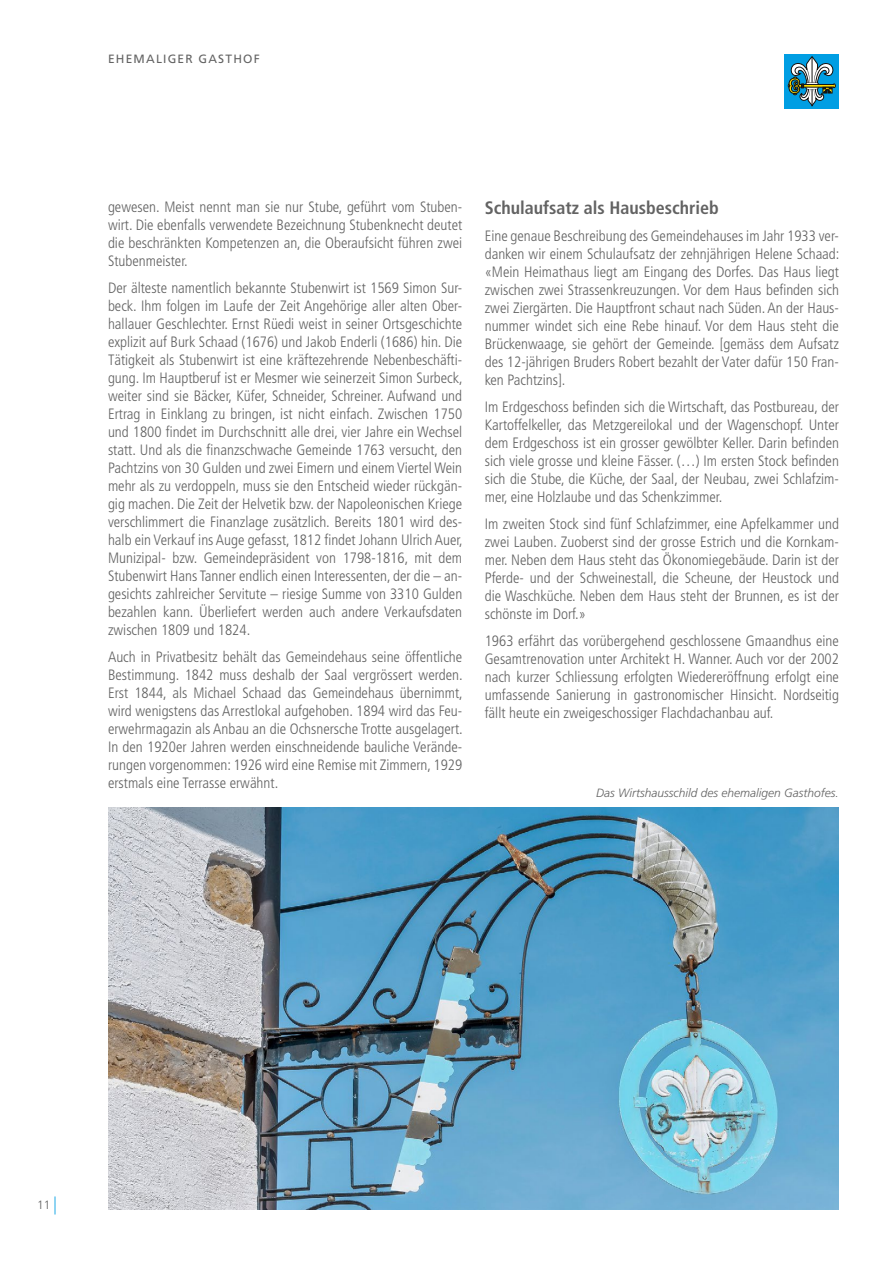
<style>
.page{position:relative;width:893px;height:1263px;background:#fff}
.page>*{position:absolute;margin:0;border:0;box-sizing:border-box;transform-origin:0 0}
.t1{font:700 condensed 18px "Frutiger";color:#636363}
.t2{font:300 condensed 15px/18px "Frutiger";color:#636363;text-align:justify}
.t3{font:italic 300 12px "Frutiger LT Std";color:#636363}
.t4{font:12px "Frutiger";letter-spacing:.1em;color:#636363}
.t5{font:300 12px "Frutiger LT Std";color:#636363}
.s1{font-size:18px;color:#009ee3}
</style>
<div class="page">
<div style="left:785px;top:54px;width:54px;height:54px;background:#009ee3"></div>
<svg style="left:787px;top:56px;width:49px;height:50px"></svg>
<img style="left:108px;top:807px;width:731px;height:402px">
<p class="t4" style="left:108px;top:52px;width:153px">EHEMALIGER GASTHOF</p>
<p class="t2" style="left:108px;top:198px;width:356px">gewesen. Meist nennt man sie nur Stube, geführt vom Stuben&shy;wirt. Die ebenfalls verwendete Bezeichnung Stubenknecht deutet die beschränkten Kompetenzen an, die Oberaufsicht führen zwei Stubenmeister.</p>
<p class="t2" style="left:108px;top:279px;width:356px">Der älteste namentlich bekannte Stubenwirt ist 1569 Simon Sur&shy;beck. Ihm folgen im Laufe der Zeit Angehörige aller alten Ober&shy;hallauer Geschlechter. Ernst Rüedi weist in seiner Ortsgeschichte explizit auf Burk Schaad (1676) und Jakob Enderli (1686) hin. Die Tätigkeit als Stubenwirt ist eine kräftezehrende Nebenbeschäfti&shy;gung. Im Hauptberuf ist er Mesmer wie seinerzeit Simon Surbeck, weiter sind sie Bäcker, Küfer, Schneider, Schreiner. Aufwand und Ertrag in Einklang zu bringen, ist nicht einfach. Zwischen 1750 und 1800 findet im Durchschnitt alle drei, vier Jahre ein Wechsel statt. Und als die finanzschwache Gemeinde 1763 versucht, den Pachtzins von 30 Gulden und zwei Eimern und einem Viertel Wein mehr als zu verdoppeln, muss sie den Entscheid wieder rückgän&shy;gig machen. Die Zeit der Helvetik bzw. der Napoleonischen Kriege verschlimmert die Finanzlage zusätzlich. Bereits 1801 wird des&shy;halb ein Verkauf ins Auge gefasst, 1812 findet Johann Ulrich Auer, Munizipal- bzw. Gemeindepräsident von 1798-1816, mit dem Stubenwirt Hans Tanner endlich einen Interessenten, der die – an&shy;gesichts zahlreicher Servitute – riesige Summe von 3310 Gulden bezahlen kann. Überliefert werden auch andere Verkaufsdaten zwischen 1809 und 1824.</p>
<p class="t2" style="left:108px;top:648px;width:356px">Auch in Privatbesitz behält das Gemeindehaus seine öffentliche Bestimmung. 1842 muss deshalb der Saal vergrössert werden.<br>Erst 1844, als Michael Schaad das Gemeindehaus übernimmt, wird wenigstens das Arrestlokal aufgehoben. 1894 wird das Feu&shy;erwehrmagazin als Anbau an die Ochsnersche Trotte ausgelagert.<br>In den 1920er Jahren werden einschneidende bauliche Verände&shy;rungen vorgenommen: 1926 wird eine Remise mit Zimmern, 1929 erstmals eine Terrasse erwähnt.</p>
<p class="t1" style="left:485px;top:197px;width:236px">Schulaufsatz als Hausbeschrieb</p>
<p class="t2" style="left:485px;top:227px;width:356px">Eine genaue Beschreibung des Gemeindehauses im Jahr 1933 ver&shy;danken wir einem Schulaufsatz der zehnjährigen Helene Schaad: «Mein Heimathaus liegt am Eingang des Dorfes. Das Haus liegt zwischen zwei Strassenkreuzungen. Vor dem Haus befinden sich zwei Ziergärten. Die Hauptfront schaut nach Süden. An der Haus&shy;nummer windet sich eine Rebe hinauf. Vor dem Haus steht die Brückenwaage, sie gehört der Gemeinde. [gemäss dem Aufsatz des 12-jährigen Bruders Robert bezahlt der Vater dafür 150 Fran&shy;ken Pachtzins].</p>
<p class="t2" style="left:485px;top:398px;width:356px">Im Erdgeschoss befinden sich die Wirtschaft, das Postbureau, der Kartoffelkeller, das Metzgereilokal und der Wagenschopf. Unter dem Erdgeschoss ist ein grosser gewölbter Keller. Darin befinden sich viele grosse und kleine Fässer. (…) Im ersten Stock befinden sich die Stube, die Küche, der Saal, der Neubau, zwei Schlafzim&shy;mer, eine Holzlaube und das Schenkzimmer.</p>
<p class="t2" style="left:485px;top:515px;width:356px">Im zweiten Stock sind fünf Schlafzimmer, eine Apfelkammer und zwei Lauben. Zuoberst sind der grosse Estrich und die Kornkam&shy;mer. Neben dem Haus steht das Ökonomiegebäude. Darin ist der Pferde- und der Schweinestall, die Scheune, der Heustock und die Waschküche. Neben dem Haus steht der Brunnen, es ist der schönste im Dorf.»</p>
<p class="t2" style="left:485px;top:632px;width:356px">1963 erfährt das vorübergehend geschlossene Gmaandhus eine Gesamtrenovation unter Architekt H. Wanner. Auch vor der 2002 nach kurzer Schliessung erfolgten Wiedereröffnung erfolgt eine umfassende Sanierung in gastronomischer Hinsicht. Nordseitig fällt heute ein zweigeschossiger Flachdachanbau auf.</p>
<p class="t3" style="left:596px;top:785px;width:244px">Das Wirtshausschild des ehemaligen Gasthofes.</p>
<p class="t5" style="left:37px;top:1198px;width:21px">11 <span class="s1">|</span></p>
</div>
